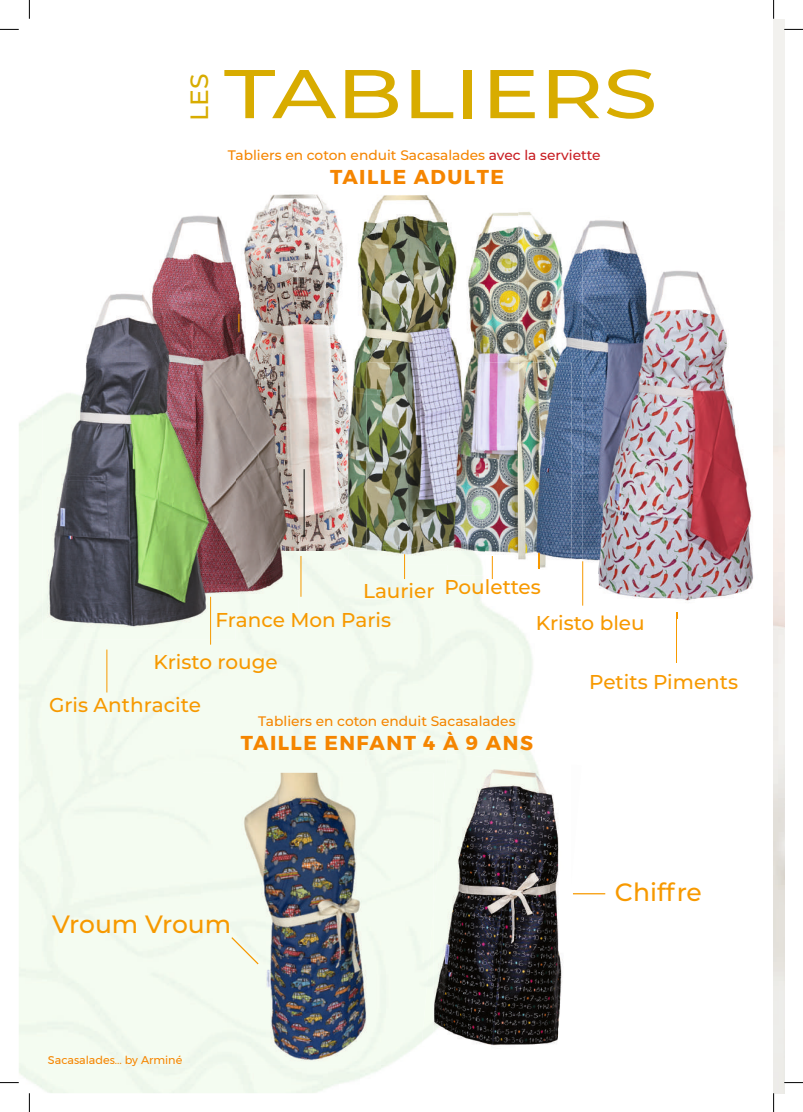
<style>
.page{position:relative;width:803px;height:1112px;background:#fff}
.page>*{position:absolute;margin:0;border:0;box-sizing:border-box;transform-origin:0 0}
.t1{font:500 68.75px "Montserrat";color:#d8ac00;scale:1.27 1}
.t2{font:500 25px "Montserrat";color:#f79900}
.t3{font:500 25px "Montserrat";color:#d8ac00}
.t4{font:500 20px "Montserrat";color:#f79900}
.t5{font:700 20px "Montserrat";letter-spacing:.075em;color:#f58500}
.t6{font:500 13.75px "Montserrat";color:#f58500}
.t7{font:11.25px "Montserrat";color:#f58500}
.s1{color:#c81c21}
</style>
<div class="page">
<div style="left:19px;top:408px;width:514px;height:684px;background:#f4fcf1"></div>
<img style="left:265px;top:194px;width:83px;height:356px">
<img style="left:433px;top:753px;width:130px;height:304px">
<img style="left:153px;top:207px;width:146px;height:407px">
<img style="left:354px;top:195px;width:93px;height:167px">
<img style="left:348px;top:362px;width:99px;height:202px">
<img style="left:485px;top:212px;width:33px;height:150px">
<img style="left:447px;top:362px;width:86px;height:213px">
<img style="left:447px;top:226px;width:38px;height:338px">
<img style="left:42px;top:286px;width:193px;height:353px">
<hr style="left:304px;top:469px;width:1px;height:68px;background:#111310">
<img style="left:203px;top:772px;width:230px;height:292px">
<img style="left:422px;top:911px;width:11px;height:136px">
<svg style="left:230px;top:935px;width:30px;height:30px"></svg>
<svg style="left:404px;top:554px;width:1px;height:25px"></svg>
<hr style="left:106px;top:649px;width:1px;height:43px;background:#f79900">
<hr style="left:210px;top:596px;width:1px;height:48px;background:#f79900">
<hr style="left:300px;top:556px;width:1px;height:40px;background:#f79900">
<hr style="left:676px;top:612px;width:1px;height:50px;background:#f79900">
<img style="left:582px;top:220px;width:60px;height:353px">
<img style="left:518px;top:212px;width:64px;height:348px">
<img style="left:518px;top:362px;width:53px;height:211px">
<img style="left:539px;top:536px;width:1px;height:32px">
<img style="left:599px;top:271px;width:154px;height:347px">
<img style="left:599px;top:615px;width:44px;height:3px">
<img style="left:599px;top:267px;width:91px;height:306px">
<svg style="left:492px;top:556px;width:1px;height:23px"></svg>
<svg style="left:238px;top:314px;width:1px;height:18px"></svg>
<hr style="left:573px;top:892px;width:32px;height:2px;background:#f79900">
<hr style="left:582px;top:561px;width:1px;height:44px;background:#f79900">
<svg style="left:0;top:29px;width:19px;height:1px"></svg>
<svg style="left:784px;top:29px;width:19px;height:1px"></svg>
<svg style="left:0;top:1082px;width:19px;height:1px"></svg>
<svg style="left:784px;top:1081px;width:19px;height:2px"></svg>
<svg style="left:29px;top:0;width:1px;height:19px"></svg>
<svg style="left:29px;top:1093px;width:1px;height:18px"></svg>
<svg style="left:773px;top:0;width:1px;height:19px"></svg>
<svg style="left:773px;top:1092px;width:1px;height:19px"></svg>
<h2 class="t3" style="left:182px;top:121px;width:49px;rotate:-90deg">LES</h2>
<h1 class="t1" style="left:224px;top:46px;width:343px">TABLIERS</h1>
<p class="t6" style="left:228px;top:146px;width:374px">Tabliers en coton enduit Sacasalades <span class="s1">avec la serviette</span></p>
<h3 class="t5" style="left:330px;top:161px;width:175px">TAILLE ADULTE</h3>
<h3 class="t4" style="left:363px;top:577px;width:73px">Laurier</h3>
<h3 class="t4" style="left:215px;top:605px;width:177px">France Mon Paris</h3>
<h3 class="t4" style="left:154px;top:648px;width:126px">Kristo rouge</h3>
<h3 class="t4" style="left:49px;top:691px;width:153px">Gris Anthracite</h3>
<h3 class="t4" style="left:444px;top:573px;width:98px">Poulettes</h3>
<h3 class="t4" style="left:536px;top:609px;width:110px">Kristo bleu</h3>
<h3 class="t4" style="left:589px;top:667px;width:150px">Petits Piments</h3>
<p class="t6" style="left:258px;top:711px;width:259px">Tabliers en coton enduit Sacasalades</p>
<h3 class="t5" style="left:241px;top:726px;width:294px">TAILLE ENFANT 4 À 9 ANS</h3>
<h2 class="t2" style="left:52px;top:906px;width:180px">Vroum Vroum</h2>
<p class="t7" style="left:48px;top:1051px;width:136px">Sacasalades... by Arminé</p>
<h2 class="t2" style="left:615px;top:874px;width:88px">Chiffre</h2>
</div>
